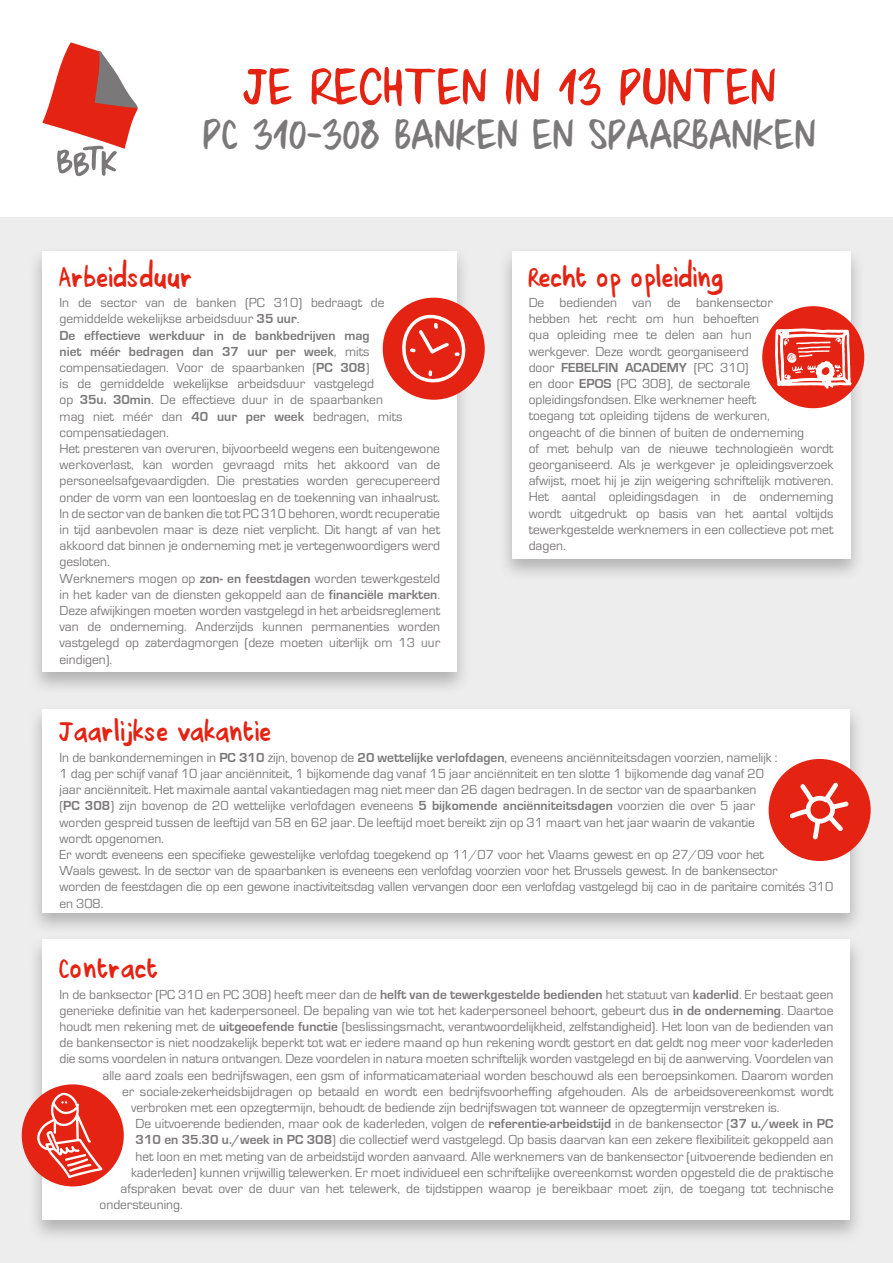
<style>
.page{position:relative;width:893px;height:1263px;background:#fff}
.page>*{position:absolute;margin:0;border:0;box-sizing:border-box;transform-origin:0 0}
.t1{font:51px "C2015 Text";color:#e42313}
.t2{font:42px "C2015 Text";color:#7b7879}
.t3{font:27px "ESSV2016 Text";color:#e42313}
.t4{font:13.5px/16.2px "Eurostile";color:#7b7879}
.s1{font-weight:700}
</style>
<div class="page">
<div style="left:0;top:218px;width:893px;height:1045px;background:#ededed"></div>
<svg style="left:42px;top:42px;width:96px;height:134px"></svg>
<div style="left:497px;top:245px;width:368px;height:336px;background:#7b7879;opacity:.5"></div>
<div style="left:512px;top:251px;width:338px;height:307px;background:#fff"></div>
<div style="left:762px;top:306px;width:102px;height:102px;background:#e42313;border-radius:50%"></div>
<svg style="left:774px;top:290px;width:79px;height:166px"></svg>
<div style="left:28px;top:934px;width:837px;height:309px;background:#7b7879;opacity:.5"></div>
<div style="left:43px;top:940px;width:807px;height:280px;background:#fff"></div>
<div style="left:22px;top:1084px;width:102px;height:102px;background:#e42313;border-radius:50%"></div>
<svg style="left:37px;top:1092px;width:65px;height:86px"></svg>
<div style="left:28px;top:245px;width:444px;height:450px;background:#7b7879;opacity:.5"></div>
<div style="left:43px;top:251px;width:414px;height:421px;background:#fff"></div>
<div style="left:383px;top:298px;width:102px;height:102px;background:#e42313;border-radius:50%"></div>
<svg style="left:398px;top:310px;width:71px;height:76px"></svg>
<div style="left:28px;top:703px;width:837px;height:233px;background:#7b7879;opacity:.5"></div>
<div style="left:43px;top:709px;width:807px;height:203px;background:#fff"></div>
<div style="left:769px;top:759px;width:102px;height:102px;background:#e42313;border-radius:50%"></div>
<svg style="left:790px;top:782px;width:59px;height:58px"></svg>
<h1 class="t1" style="left:243px;top:46px;width:535px">JE RECHTEN IN 13 PUNTEN</h1>
<h2 class="t2" style="left:204px;top:101px;width:614px">PC 310-308 BANKEN EN SPAARBANKEN</h2>
<h3 class="t3" style="left:60px;top:256px;width:135px">Arbeidsduur</h3>
<p class="t4" style="left:60px;top:295px;width:382px">In de sector van de banken (PC 310) bedraagt de gemiddelde wekelijkse arbeidsduur <span class="s1">35 uur</span>.<br><span class="s1">De effectieve werkduur in de bankbedrijven mag<br>niet méér bedragen dan 37 uur per week</span>, mits compensatiedagen. Voor de spaarbanken (<span class="s1">PC 308</span>)<br>is de gemiddelde wekelijkse arbeidsduur vastgelegd<br>op <span class="s1">35u. 30min</span>. De effectieve duur in de spaarbanken<br>mag niet méér dan <span class="s1">40 uur per week</span> bedragen, mits compensatiedagen.<br>Het presteren van overuren, bijvoorbeeld wegens een buitengewone werkoverlast, kan worden gevraagd mits het akkoord van de personeelsafgevaardigden. Die prestaties worden gerecupereerd onder de vorm van een loontoeslag en de toekenning van inhaalrust.<br>In de sector van de banken die tot PC 310 behoren, wordt recuperatie in tijd aanbevolen maar is deze niet verplicht. Dit hangt af van het akkoord dat binnen je onderneming met je vertegenwoordigers werd gesloten.<br>Werknemers mogen op <span class="s1">zon- en feestdagen</span> worden tewerkgesteld in het kader van de diensten gekoppeld aan de <span class="s1">financiële markten</span>.<br>Deze afwijkingen moeten worden vastgelegd in het arbeidsreglement van de onderneming. Anderzijds kunnen permanenties worden vastgelegd op zaterdagmorgen (deze moeten uiterlijk om 13 uur eindigen).</p>
<h3 class="t3" style="left:529px;top:256px;width:197px">Recht op opleiding</h3>
<p class="t4" style="left:529px;top:295px;width:306px">De bedienden van de bankensector<br>hebben het recht om hun behoeften<br>qua opleiding mee te delen aan hun<br>werkgever. Deze wordt georganiseerd<br>door <span class="s1">FEBELFIN ACADEMY</span> (PC 310)<br>en door <span class="s1">EPOS</span> (PC 308), de sectorale opleidingsfondsen. Elke werknemer heeft<br>toegang tot opleiding tijdens de werkuren,<br>ongeacht of die binnen of buiten de onderneming<br>of met behulp van de nieuwe technologieën wordt georganiseerd. Als je werkgever je opleidingsverzoek afwijst, moet hij je zijn weigering schriftelijk motiveren.<br>Het aantal opleidingsdagen in de onderneming wordt uitgedrukt op basis van het aantal voltijds tewerkgestelde werknemers in een collectieve pot met dagen.</p>
<h3 class="t3" style="left:60px;top:710px;width:214px">Jaarlijkse vakantie</h3>
<p class="t4" style="left:60px;top:749px;width:775px">In de bankondernemingen in <span class="s1">PC 310</span> zijn, bovenop de <span class="s1">20 wettelijke verlofdagen</span>, eveneens anciënniteitsdagen voorzien, namelijk :<br>1 dag per schijf vanaf 10 jaar anciënniteit, 1 bijkomende dag vanaf 15 jaar anciënniteit en ten slotte 1 bijkomende dag vanaf 20<br>jaar anciënniteit. Het maximale aantal vakantiedagen mag niet meer dan 26 dagen bedragen. In de sector van de spaarbanken<br>(<span class="s1">PC 308</span>) zijn bovenop de 20 wettelijke verlofdagen eveneens <span class="s1">5 bijkomende anciënniteitsdagen</span> voorzien die over 5 jaar<br>worden gespreid tussen de leeftijd van 58 en 62 jaar. De leeftijd moet bereikt zijn op 31 maart van het jaar waarin de vakantie<br>wordt opgenomen.<br>Er wordt eveneens een specifieke gewestelijke verlofdag toegekend op 11/07 voor het Vlaams gewest en op 27/09 voor het<br>Waals gewest. In de sector van de spaarbanken is eveneens een verlofdag voorzien voor het Brussels gewest. In de bankensector<br>worden de feestdagen die op een gewone inactiviteitsdag vallen vervangen door een verlofdag vastgelegd bij cao in de paritaire comités 310 en 308.</p>
<h3 class="t3" style="left:60px;top:947px;width:101px">Contract</h3>
<p class="t4" style="left:60px;top:986px;width:775px">In de banksector (PC 310 en PC 308) heeft meer dan de <span class="s1">helft van de tewerkgestelde bedienden</span> het statuut van <span class="s1">kaderlid</span>. Er bestaat geen</p>
<p class="t4" style="left:60px;top:1002px;width:775px">generieke definitie van het kaderpersoneel. De bepaling van wie tot het kaderpersoneel behoort, gebeurt dus <span class="s1">in de onderneming</span>. Daartoe</p>
<p class="t4" style="left:60px;top:1019px;width:775px">houdt men rekening met de <span class="s1">uitgeoefende functie</span> (beslissingsmacht, verantwoordelijkheid, zelfstandigheid). Het loon van de bedienden van</p>
<p class="t4" style="left:60px;top:1035px;width:775px">de bankensector is niet noodzakelijk beperkt tot wat er iedere maand op hun rekening wordt gestort en dat geldt nog meer voor kaderleden</p>
<p class="t4" style="left:60px;top:1051px;width:775px">die soms voordelen in natura ontvangen. Deze voordelen in natura moeten schriftelijk worden vastgelegd en bij de aanwerving. Voordelen van</p>
<p class="t4" style="left:103px;top:1067px;width:732px">alle aard zoals een bedrijfswagen, een gsm of informaticamateriaal worden beschouwd als een beroepsinkomen. Daarom worden</p>
<p class="t4" style="left:122px;top:1083px;width:713px">er sociale-zekerheidsbijdragen op betaald en wordt een bedrijfsvoorheffing afgehouden. Als de arbeidsovereenkomst wordt</p>
<p class="t4" style="left:131px;top:1100px;width:650px">verbroken met een opzegtermijn, behoudt de bediende zijn bedrijfswagen tot wanneer de opzegtermijn verstreken is.</p>
<p class="t4" style="left:136px;top:1116px;width:699px">De uitvoerende bedienden, maar ook de kaderleden, volgen de <span class="s1">referentie-arbeidstijd</span> in de bankensector (<span class="s1">37 u./week in PC</span></p>
<p class="t4" style="left:136px;top:1132px;width:699px"><span class="s1">310 en 35.30 u./week in PC 308</span>) die collectief werd vastgelegd. Op basis daarvan kan een zekere flexibiliteit gekoppeld aan</p>
<p class="t4" style="left:136px;top:1148px;width:699px">het loon en met meting van de arbeidstijd worden aanvaard. Alle werknemers van de bankensector (uitvoerende bedienden en</p>
<p class="t4" style="left:131px;top:1164px;width:704px">kaderleden) kunnen vrijwillig telewerken. Er moet individueel een schriftelijke overeenkomst worden opgesteld die de praktische</p>
<p class="t4" style="left:121px;top:1181px;width:714px">afspraken bevat over de duur van het telewerk, de tijdstippen waarop je bereikbaar moet zijn, de toegang tot technische</p>
<p class="t4" style="left:100px;top:1197px;width:85px">ondersteuning.</p>
</div>
